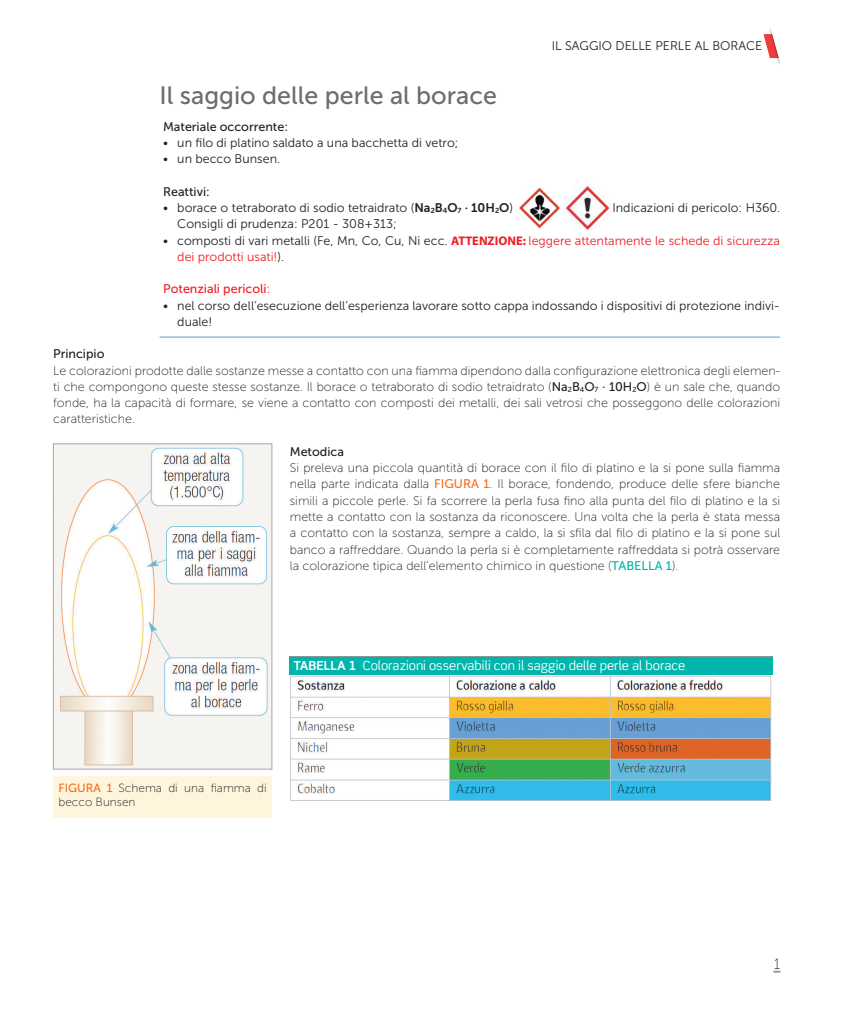
<style>
.page{position:relative;width:844px;height:1014px;background:#fff}
.page>*{position:absolute;margin:0;border:0;box-sizing:border-box;transform-origin:0 0}
.t1{font:25px "Museo Sans 500";color:#6c6d70}
.t2{font:15px "Museo Sans 100";color:#231f20;scale:.9 1}
.t3{font:12.5px/16.2px "Museo Sans 100";color:#231f20;text-align:justify}
.t4{font:12.5px/16.2px "Museo Sans 300";color:#231f20}
.t5{font:12.5px/16.2px "Museo Sans 300";color:#ee1d23}
.t6{font:12.5px "Scene Std";color:#fff}
.t7{font:12.5px "Museo Sans 500";color:#231f20}
.t8{font:12.5px "Museo Sans 500";color:#ee1d23}
.t9{font:11.88px/13.8px "Museo Sans 100";color:#231f20}
.s1{font-family:"Museo Sans 700"}
.s2{color:#231f20}
.s3{font-family:"Myriad Pro";font-weight:700}
.s4{font-family:"Museo Sans 300"}
.s5{font-family:"Museo Sans 500"}
.s6{font-family:"Museo Sans 500";color:#f36e21}
.s7{font-family:"Museo Sans 500";color:#00b5ac}
.s8{font-weight:700}
</style>
<div class="page">
<svg style="left:773px;top:969px;width:7px;height:3px"></svg>
<svg style="left:763px;top:28px;width:18px;height:36px"></svg>
<hr style="left:159px;top:336px;width:621px;height:2px;background:#76b4cf">
<img style="left:519px;top:187px;width:41px;height:42px">
<img style="left:564px;top:185px;width:45px;height:45px">
<div style="left:290px;top:656px;width:482px;height:19px;background:#00b5ac"></div>
<hr style="left:290px;top:656px;width:482px;height:1px;background:#939598">
<div style="left:290px;top:656px;width:398px;height:19px;background:#00b5ac"></div>
<img style="left:290px;top:675px;width:481px;height:125px">
<img style="left:55px;top:445px;width:215px;height:322px">
<div style="left:53px;top:443px;width:219px;height:326px;border:1px solid #a8a9ad"></div>
<div style="left:53px;top:776px;width:219px;height:41px;background:#fef5dc"></div>
<p class="t4" style="left:551px;top:38px;width:212px">IL SAGGIO DELLE PERLE AL BORACE</p>
<h1 class="t1" style="left:159px;top:81px;width:339px">Il saggio delle perle al borace</h1>
<p class="t7" style="left:163px;top:120px;width:126px">Materiale occorrente:</p>
<p class="t4" style="left:163px;top:135px;width:297px">• un filo di platino saldato a una bacchetta di vetro;</p>
<p class="t4" style="left:163px;top:151px;width:118px">• un becco Bunsen.</p>
<p class="t7" style="left:163px;top:185px;width:48px">Reattivi:</p>
<p class="t4" style="left:163px;top:200px;width:351px">• borace o tetraborato di sodio tetraidrato (<span class="s1">Na</span><sub>2</sub><span class="s1">B</span><sub>4</sub><span class="s1">O</span><sub>7</sub> <span class="s1">· 10H</span><sub>2</sub><span class="s1">O</span>)</p>
<p class="t4" style="left:612px;top:200px;width:169px">Indicazioni di pericolo: H360.</p>
<p class="t4" style="left:177px;top:216px;width:221px">Consigli di prudenza: P201 - 308+313;</p>
<p class="t5" style="left:177px;top:232px;width:604px;text-indent:-14px"><span class="s2">• composti di vari metalli (Fe, Mn, Co, Cu, Ni ecc.</span> <span class="s3">ATTENZIONE:</span> leggere attentamente le schede di sicurezza dei prodotti usati!<span class="s2">).</span></p>
<p class="t8" style="left:163px;top:282px;width:109px">Potenziali pericoli<span class="s4">:</span></p>
<p class="t4" style="left:177px;top:297px;width:604px;text-indent:-14px">• nel corso dell’esecuzione dell’esperienza lavorare sotto cappa indossando i dispositivi di protezione indivi&shy;duale!</p>
<p class="t7" style="left:53px;top:347px;width:53px">Principio</p>
<p class="t3" style="left:53px;top:362px;width:728px">Le colorazioni prodotte dalle sostanze messe a contatto con una fiamma dipendono dalla configurazione elettronica degli elemen&shy;ti che compongono queste stesse sostanze. Il borace o tetraborato di sodio tetraidrato (<span class="s5">Na</span><sub>2</sub><span class="s5">B</span><sub>4</sub><span class="s5">O</span><sub>7</sub> <span class="s5">· 10H</span><sub>2</sub><span class="s5">O</span>) è un sale che, quando fonde, ha la capacità di formare, se viene a contatto con composti dei metalli, dei sali vetrosi che posseggono delle colorazioni caratteristiche.</p>
<p class="t7" style="left:290px;top:445px;width:56px">Metodica</p>
<p class="t3" style="left:290px;top:460px;width:491px">Si preleva una piccola quantità di borace con il filo di platino e la si pone sulla fiamma nella parte indicata dalla <span class="s6">FIGURA 1</span>. Il borace, fondendo, produce delle sfere bianche simili a piccole perle. Si fa scorrere la perla fusa fino alla punta del filo di platino e la si mette a contatto con la sostanza da riconoscere. Una volta che la perla è stata messa a contatto con la sostanza, sempre a caldo, la si sfila dal filo di platino e la si pone sul banco a raffreddare. Quando la perla si è completamente raffreddata si potrà osservare la colorazione tipica dell’elemento chimico in questione (<span class="s7">TABELLA 1</span>).</p>
<p class="t6" style="left:293px;top:657px;width:393px"><span class="s8">TABELLA 1</span> Colorazioni osservabili con il saggio delle perle al borace</p>
<p class="t9" style="left:58px;top:781px;width:210px"><span class="s6">FIGURA 1</span> Schema di una fiamma di becco Bunsen</p>
<p class="t2" style="left:774px;top:955px;width:8px">1</p>
</div>
